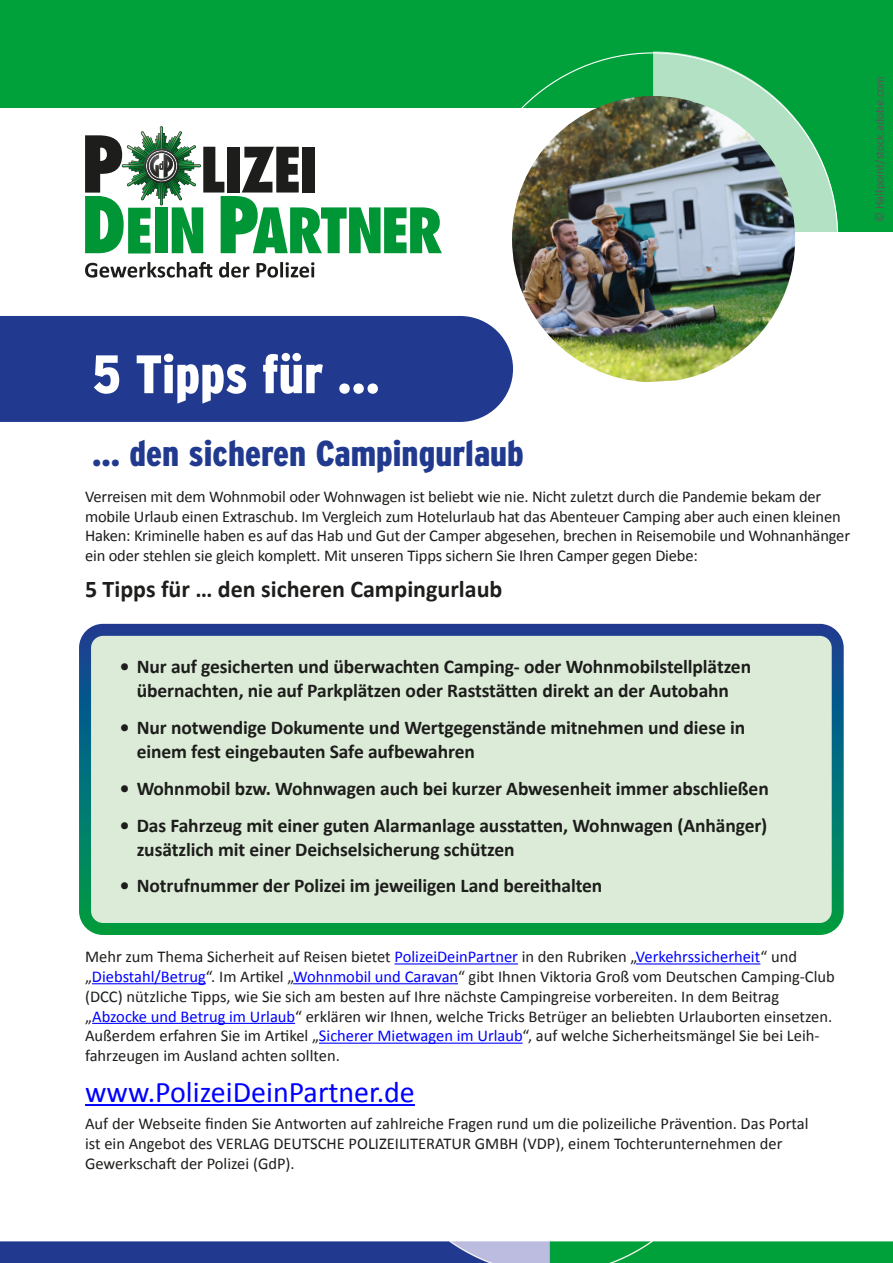
<style>
.page{position:relative;width:893px;height:1263px;background:#fff}
.page>*{position:absolute;margin:0;border:0;box-sizing:border-box;transform-origin:0 0}
.t1{font:900 54px "Interstate Condensed";color:#fff}
.t2{font:900 36px "Interstate Condensed";color:#213a8f}
.t3{font:30px "Calibri";color:#00f}
.t4{font:700 24px "Calibri";color:#1d1d1b}
.t5{font:700 19.5px/24px "Calibri";letter-spacing:-.005em;color:#1d1d1b}
.t6{font:16.5px/19.8px "Calibri";color:#1d1d1b}
.t7{font:12px "Calibri";color:#575756}
.s1{color:#00f}
</style>
<div class="page">
<div style="left:85px;top:630px;width:753px;height:299px;background:#dcebd8;border-radius:18px"></div>
<div style="left:79px;top:624px;width:765px;height:311px;border:12px solid #fff;border-radius:18px"></div>
<img style="left:0;top:1242px;width:893px;height:21px">
<div style="left:0;top:0;width:893px;height:232px;background:#00a13a"></div>
<div style="left:0;top:108px;width:654px;height:237px;background:#fff"></div>
<svg style="left:652px;top:51px;width:186px;height:191px"></svg>
<svg style="left:85px;top:126px;width:357px;height:127px"></svg>
<svg style="left:85px;top:262px;width:127px;height:16px"></svg>
<svg style="left:219px;top:262px;width:30px;height:16px"></svg>
<svg style="left:257px;top:262px;width:57px;height:16px"></svg>
<img style="left:512px;top:96px;width:283px;height:286px">
<div style="left:0;top:316px;width:513px;height:106px;background:#213a8f"></div>
<hr style="left:395px;top:963px;width:123px;height:1px;background:#00f">
<hr style="left:636px;top:963px;width:124px;height:1px;background:#00f">
<hr style="left:92px;top:983px;width:114px;height:1px;background:#00f">
<hr style="left:293px;top:983px;width:165px;height:1px;background:#00f">
<hr style="left:92px;top:1023px;width:203px;height:1px;background:#00f">
<hr style="left:319px;top:1043px;width:204px;height:1px;background:#00f">
<hr style="left:85px;top:1104px;width:330px;height:2px;background:#00f">
<p class="t7" style="left:872px;top:222px;width:147px;rotate:-90deg">© Halfpoint/stock.adobe.com</p>
<h1 class="t1" style="left:92px;top:344px;width:289px">5 Tipps für ...</h1>
<h2 class="t2" style="left:92px;top:433px;width:433px">... den sicheren Campingurlaub</h2>
<p class="t6" style="left:85px;top:485px;width:767px">Verreisen mit dem Wohnmobil oder Wohnwagen ist beliebt wie nie. Nicht zuletzt durch die Pandemie bekam der mobile Urlaub einen Extraschub. Im Vergleich zum Hotelurlaub hat das Abenteuer Camping aber auch einen kleinen Haken: Kriminelle haben es auf das Hab und Gut der Camper abgesehen, brechen in Reisemobile und Wohnanhänger ein oder stehlen sie gleich komplett. Mit unseren Tipps sichern Sie Ihren Camper gegen Diebe:</p>
<h3 class="t4" style="left:85px;top:574px;width:419px">5 Tipps für … den sicheren Campingurlaub</h3>
<p class="t5" style="left:120px;top:654px;width:633px;text-align:center">• Nur auf gesicherten und überwachten Camping- oder Wohnmobilstellplätzen übernachten, nie auf Parkplätzen oder Raststätten direkt an der Autobahn</p>
<p class="t5" style="left:137px;top:715px;width:610px;text-indent:-17px">• Nur notwendige Dokumente und Wertgegenstände mitnehmen und diese in einem fest eingebauten Safe aufbewahren</p>
<p class="t5" style="left:120px;top:775px;width:651px">• Wohnmobil bzw. Wohnwagen auch bei kurzer Abwesenheit immer abschließen</p>
<p class="t5" style="left:137px;top:812px;width:632px;text-indent:-17px">• Das Fahrzeug mit einer guten Alarmanlage ausstatten, Wohnwagen (Anhänger) zusätzlich mit einer Deichselsicherung schützen</p>
<p class="t5" style="left:120px;top:873px;width:484px">• Notrufnummer der Polizei im jeweiligen Land bereithalten</p>
<p class="t6" style="left:85px;top:946px;width:751px">Mehr zum Thema Sicherheit auf Reisen bietet <span class="s1">PolizeiDeinPartner</span> in den Rubriken „<span class="s1">Verkehrssicherheit</span>“ und „<span class="s1">Diebstahl/Betrug</span>“. Im Artikel „<span class="s1">Wohnmobil und Caravan</span>“ gibt Ihnen Viktoria Groß vom Deutschen Camping-Club (DCC) nützliche Tipps, wie Sie sich am besten auf Ihre nächste Campingreise vorbereiten. In dem Beitrag „<span class="s1">Abzocke und Betrug im Urlaub</span>“ erklären wir Ihnen, welche Tricks Betrüger an beliebten Urlauborten einsetzen.<br>Außerdem erfahren Sie im Artikel „<span class="s1">Sicherer Mietwagen im Urlaub</span>“, auf welche Sicherheitsmängel Sie bei Leih&shy;fahrzeugen im Ausland achten sollten.</p>
<h3 class="t3" style="left:85px;top:1073px;width:331px">www.PolizeiDeinPartner.de</h3>
<p class="t6" style="left:85px;top:1113px;width:725px">Auf der Webseite finden Sie Antworten auf zahlreiche Fragen rund um die polizeiliche Prävention. Das Portal ist ein Angebot des VERLAG DEUTSCHE POLIZEILITERATUR GMBH (VDP), einem Tochterunternehmen der<br>Gewerkschaft der Polizei (GdP).</p>
</div>
